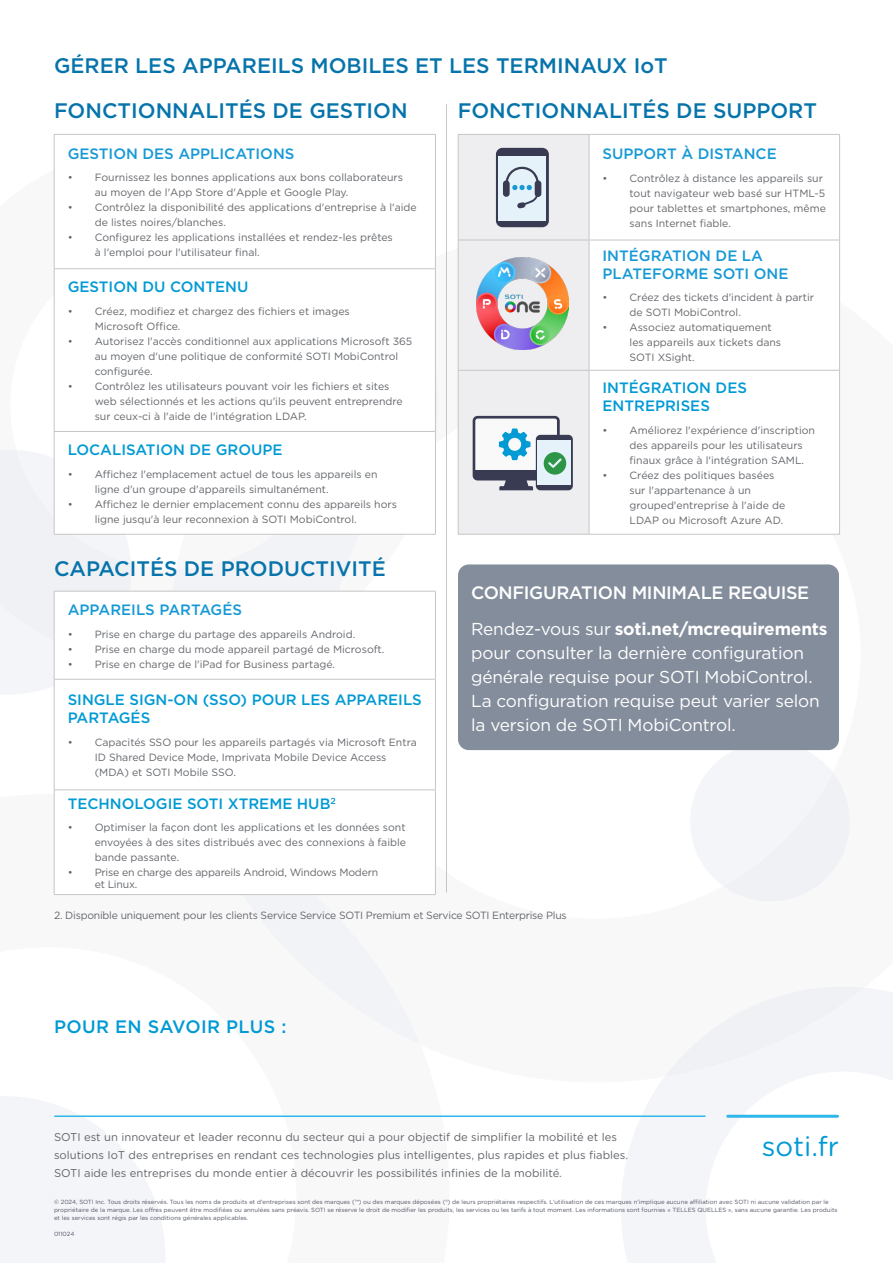
<style>
.page{position:relative;width:893px;height:1263px;background:#fff}
.page>*{position:absolute;margin:0;border:0;box-sizing:border-box;transform-origin:0 0}
.t1{font:27.45px "Gotham Rounded";color:#009ad4}
.t2{font:500 21px "Gotham";color:#0674ab}
.t3{font:500 18px "Gotham";letter-spacing:-.02em;color:#fff}
.Bullets_2_-smaller_text{font:500 18px "Gotham";letter-spacing:.02em;color:#009ad4}
.t4{font:17.25px/24px "Gotham";letter-spacing:-.01em;color:#fff}
.t5{font:500 15px/18px "Gotham";color:#009ad4}
.t6{font:500 15px/18px "Gotham";color:#1799d5}
.t7{font:11.25px/18px "Gotham Rounded";color:#62656a}
.t8{font:10.5px/15px "Gotham";color:#63666b}
.t9{font:10.5px/12px "Gotham";letter-spacing:-.02em;color:#63666b}
.t10{font:6px/8.2px "Gotham Rounded";color:#525567}
.s1{font-weight:700}
</style>
<div class="page">
<svg style="left:203px;top:895px;width:218px;height:149px"></svg>
<svg style="left:621px;top:988px;width:272px;height:275px"></svg>
<div style="left:664px;top:987px;width:201px;height:90px;background:#f4f5f8"></div>
<svg style="left:168px;top:376px;width:270px;height:215px"></svg>
<div style="left:0;top:450px;width:131px;height:244px;background:#f0f1f4"></div>
<svg style="left:0;top:1097px;width:165px;height:166px"></svg>
<svg style="left:690px;top:742px;width:160px;height:159px"></svg>
<div style="left:458px;top:564px;width:381px;height:186px;background:#848d9c;border-radius:11px"></div>
<svg style="left:55px;top:269px;width:380px;height:265px"></svg>
<hr style="left:54px;top:134px;width:382px;height:1px;background:#c7c6c5">
<hr style="left:54px;top:135px;width:1px;height:134px;background:#c7c6c5">
<hr style="left:435px;top:135px;width:1px;height:134px;background:#c7c6c5">
<hr style="left:54px;top:268px;width:382px;height:1px;background:#c7c6c5">
<hr style="left:54px;top:269px;width:1px;height:162px;background:#c7c6c5">
<hr style="left:435px;top:269px;width:1px;height:162px;background:#c7c6c5">
<hr style="left:54px;top:431px;width:382px;height:1px;background:#c7c6c5">
<hr style="left:54px;top:432px;width:1px;height:102px;background:#c7c6c5">
<hr style="left:435px;top:432px;width:1px;height:102px;background:#c7c6c5">
<hr style="left:54px;top:534px;width:382px;height:1px;background:#c7c6c5">
<hr style="left:446px;top:104px;width:1px;height:788px;background:#c7c6c5">
<div style="left:459px;top:135px;width:130px;height:399px;background:#eeeef0"></div>
<svg style="left:590px;top:239px;width:249px;height:295px"></svg>
<hr style="left:458px;top:134px;width:131px;height:1px;background:#c7c6c5">
<hr style="left:458px;top:135px;width:1px;height:105px;background:#c7c6c5">
<hr style="left:458px;top:240px;width:1px;height:130px;background:#c7c6c5">
<hr style="left:458px;top:370px;width:1px;height:164px;background:#c7c6c5">
<hr style="left:458px;top:240px;width:131px;height:1px;background:#c7c6c5">
<hr style="left:458px;top:370px;width:131px;height:1px;background:#c7c6c5">
<hr style="left:458px;top:534px;width:131px;height:1px;background:#c7c6c5">
<hr style="left:589px;top:134px;width:251px;height:1px;background:#c7c6c5">
<hr style="left:839px;top:135px;width:1px;height:105px;background:#c7c6c5">
<hr style="left:589px;top:240px;width:251px;height:1px;background:#c7c6c5">
<hr style="left:839px;top:240px;width:1px;height:130px;background:#c7c6c5">
<hr style="left:589px;top:370px;width:251px;height:1px;background:#c7c6c5">
<hr style="left:839px;top:370px;width:1px;height:164px;background:#c7c6c5">
<hr style="left:589px;top:534px;width:251px;height:1px;background:#c7c6c5">
<hr style="left:589px;top:135px;width:1px;height:105px;background:#c7c6c5">
<hr style="left:589px;top:240px;width:1px;height:130px;background:#c7c6c5">
<hr style="left:589px;top:370px;width:1px;height:164px;background:#c7c6c5">
<div style="left:496px;top:148px;width:53px;height:79px;background:#383b52;border-radius:7px"></div>
<div style="left:499px;top:156px;width:47px;height:64px;background:#e6f2f9"></div>
<div style="left:536px;top:435px;width:37px;height:55px;background:#383b52;border-radius:5px"></div>
<div style="left:538px;top:440px;width:33px;height:45px;background:#e6f2f9"></div>
<svg style="left:473px;top:416px;width:93px;height:74px"></svg>
<svg style="left:503px;top:166px;width:38px;height:42px"></svg>
<img style="left:477px;top:257px;width:92px;height:93px">
<svg style="left:55px;top:592px;width:380px;height:199px"></svg>
<hr style="left:54px;top:591px;width:382px;height:1px;background:#c7c6c5">
<hr style="left:54px;top:591px;width:1px;height:88px;background:#c7c6c5">
<hr style="left:435px;top:591px;width:1px;height:88px;background:#c7c6c5">
<hr style="left:54px;top:679px;width:382px;height:1px;background:#c7c6c5">
<hr style="left:54px;top:679px;width:1px;height:111px;background:#c7c6c5">
<hr style="left:435px;top:679px;width:1px;height:111px;background:#c7c6c5">
<hr style="left:54px;top:789px;width:382px;height:1px;background:#c7c6c5">
<hr style="left:54px;top:790px;width:1px;height:104px;background:#c7c6c5">
<hr style="left:435px;top:790px;width:1px;height:104px;background:#c7c6c5">
<hr style="left:54px;top:894px;width:382px;height:1px;background:#c7c6c5">
<hr style="left:55px;top:1115px;width:650px;height:2px;background:#30b7ea">
<hr style="left:728px;top:1115px;width:109px;height:3px;background:#30b7ea">
<p class="t2" style="left:54px;top:52px;width:615px">GÉRER LES APPAREILS MOBILES ET LES TERMINAUX IoT</p>
<p class="t2" style="left:54px;top:97px;width:355px">FONCTIONNALITÉS DE GESTION</p>
<p class="t6" style="left:68px;top:144px;width:228px">GESTION DES APPLICATIONS</p>
<p class="t8" style="left:95px;top:170px;width:310px;text-indent:-27px">• Fournissez les bonnes applications aux bons collaborateurs au moyen de l'App Store d'Apple et Google Play.</p>
<p class="t8" style="left:95px;top:200px;width:324px;text-indent:-27px">• Contrôlez la disponibilité des applications d'entreprise à l'aide de listes noires/blanches.</p>
<p class="t8" style="left:95px;top:230px;width:300px;text-indent:-27px">• Configurez les applications installées et rendez-les prêtes à l'emploi pour l'utilisateur final.</p>
<p class="t5" style="left:68px;top:278px;width:182px">GESTION DU CONTENU</p>
<p class="t8" style="left:95px;top:304px;width:257px;text-indent:-27px">• Créez, modifiez et chargez des fichiers et images<br>Microsoft Office.</p>
<p class="t8" style="left:95px;top:334px;width:319px;text-indent:-27px">• Autorisez l'accès conditionnel aux applications Microsoft 365 au moyen d'une politique de conformité SOTI MobiControl configurée.</p>
<p class="t8" style="left:95px;top:379px;width:310px;text-indent:-27px">• Contrôlez les utilisateurs pouvant voir les fichiers et sites web sélectionnés et les actions qu'ils peuvent entreprendre sur ceux-ci à l'aide de l'intégration LDAP.</p>
<p class="t5" style="left:68px;top:441px;width:216px">LOCALISATION DE GROUPE</p>
<p class="t8" style="left:95px;top:466px;width:284px;text-indent:-27px">• Affichez l'emplacement actuel de tous les appareils en ligne d'un groupe d'appareils simultanément.</p>
<p class="t8" style="left:95px;top:496px;width:304px;text-indent:-27px">• Affichez le dernier emplacement connu des appareils hors ligne jusqu'à leur reconnexion à SOTI MobiControl.</p>
<p class="t2" style="left:458px;top:97px;width:361px">FONCTIONNALITÉS DE SUPPORT</p>
<p class="t6" style="left:603px;top:145px;width:176px">SUPPORT À DISTANCE</p>
<p class="t8" style="left:630px;top:170px;width:198px;text-indent:-27px">• Contrôlez à distance les appareils sur tout navigateur web basé sur HTML-5 pour tablettes et smartphones, même sans Internet fiable.</p>
<p class="t6" style="left:603px;top:246px;width:187px">INTÉGRATION DE LA<br>PLATEFORME SOTI ONE</p>
<p class="t8" style="left:630px;top:290px;width:186px;text-indent:-27px">• Créez des tickets d'incident à partir de SOTI MobiControl.</p>
<p class="t8" style="left:630px;top:320px;width:153px;text-indent:-27px">• Associez automatiquement les appareils aux tickets dans<br>SOTI XSight.</p>
<p class="t5" style="left:603px;top:378px;width:146px">INTÉGRATION DES<br>ENTREPRISES</p>
<p class="t8" style="left:630px;top:422px;width:187px;text-indent:-27px">• Améliorez l'expérience d'inscription des appareils pour les utilisateurs finaux grâce à l'intégration SAML.</p>
<p class="t8" style="left:630px;top:467px;width:157px;text-indent:-27px">• Créez des politiques basées sur l'appartenance à un grouped'entreprise à l'aide de<br>LDAP ou Microsoft Azure AD.</p>
<p class="t2" style="left:54px;top:554px;width:333px">CAPACITÉS DE PRODUCTIVITÉ</p>
<p class="t6" style="left:68px;top:601px;width:176px">APPAREILS PARTAGÉS</p>
<p class="t8" style="left:68px;top:626px;width:289px">• Prise en charge du partage des appareils Android.</p>
<p class="t8" style="left:68px;top:641px;width:318px">• Prise en charge du mode appareil partagé de Microsoft.</p>
<p class="t8" style="left:68px;top:656px;width:269px">• Prise en charge de l'iPad for Business partagé.</p>
<p class="t5" style="left:68px;top:691px;width:356px">SINGLE SIGN-ON (SSO) POUR LES APPAREILS<br>PARTAGÉS</p>
<p class="t8" style="left:95px;top:734px;width:324px;text-indent:-27px">• Capacités SSO pour les appareils partagés via Microsoft Entra<br>ID Shared Device Mode, Imprivata Mobile Device Access (MDA) et SOTI Mobile SSO.</p>
<p class="t5" style="left:68px;top:794px;width:270px">TECHNOLOGIE SOTI XTREME HUB<sup>2</sup></p>
<p class="t8" style="left:95px;top:820px;width:313px;text-align:justify;text-indent:-27px">• Optimiser la façon dont les applications et les données sont envoyées à des sites distribués avec des connexions à faible bande passante.</p>
<p class="t9" style="left:95px;top:866px;width:285px;text-indent:-27px">• Prise en charge des appareils Android, Windows Modern et Linux.</p>
<p class="t9" style="left:54px;top:909px;width:514px">2. Disponible uniquement pour les clients Service Service SOTI Premium et Service SOTI Enterprise Plus</p>
<p class="t3" style="left:471px;top:581px;width:340px">CONFIGURATION MINIMALE REQUISE</p>
<p class="t4" style="left:471px;top:616px;width:358px">Rendez-vous sur <span class="s1">soti.net/mcrequirements </span>pour consulter la dernière configuration générale requise pour SOTI MobiControl.<br>La configuration requise peut varier selon la version de SOTI MobiControl.</p>
<p class="Bullets_2_-smaller_text" style="left:54px;top:1015px;width:234px">POUR EN SAVOIR PLUS :</p>
<p class="t7" style="left:54px;top:1128px;width:576px">SOTI est un innovateur et leader reconnu du secteur qui a pour objectif de simplifier la mobilité et les solutions IoT des entreprises en rendant ces technologies plus intelligentes, plus rapides et plus fiables.<br>SOTI aide les entreprises du monde entier à découvrir les possibilités infinies de la mobilité.</p>
<p class="t1" style="left:762px;top:1127px;width:79px">soti.fr</p>
<p class="t10" style="left:54px;top:1197px;width:785px">© 2024, SOTI Inc. Tous droits réservés. Tous les noms de produits et d'entreprises sont des marques (™) ou des marques déposées (®) de leurs propriétaires respectifs. L’utilisation de ces marques n’implique aucune affiliation avec SOTI ni aucune validation par le propriétaire de la marque. Les offres peuvent être modifiées ou annulées sans préavis. SOTI se réserve le droit de modifier les produits, les services ou les tarifs à tout moment. Les informations sont fournies « TELLES QUELLES », sans aucune garantie. Les produits et les services sont régis par les conditions générales applicables.</p>
<p class="t10" style="left:54px;top:1229px;width:22px">011024</p>
</div>
